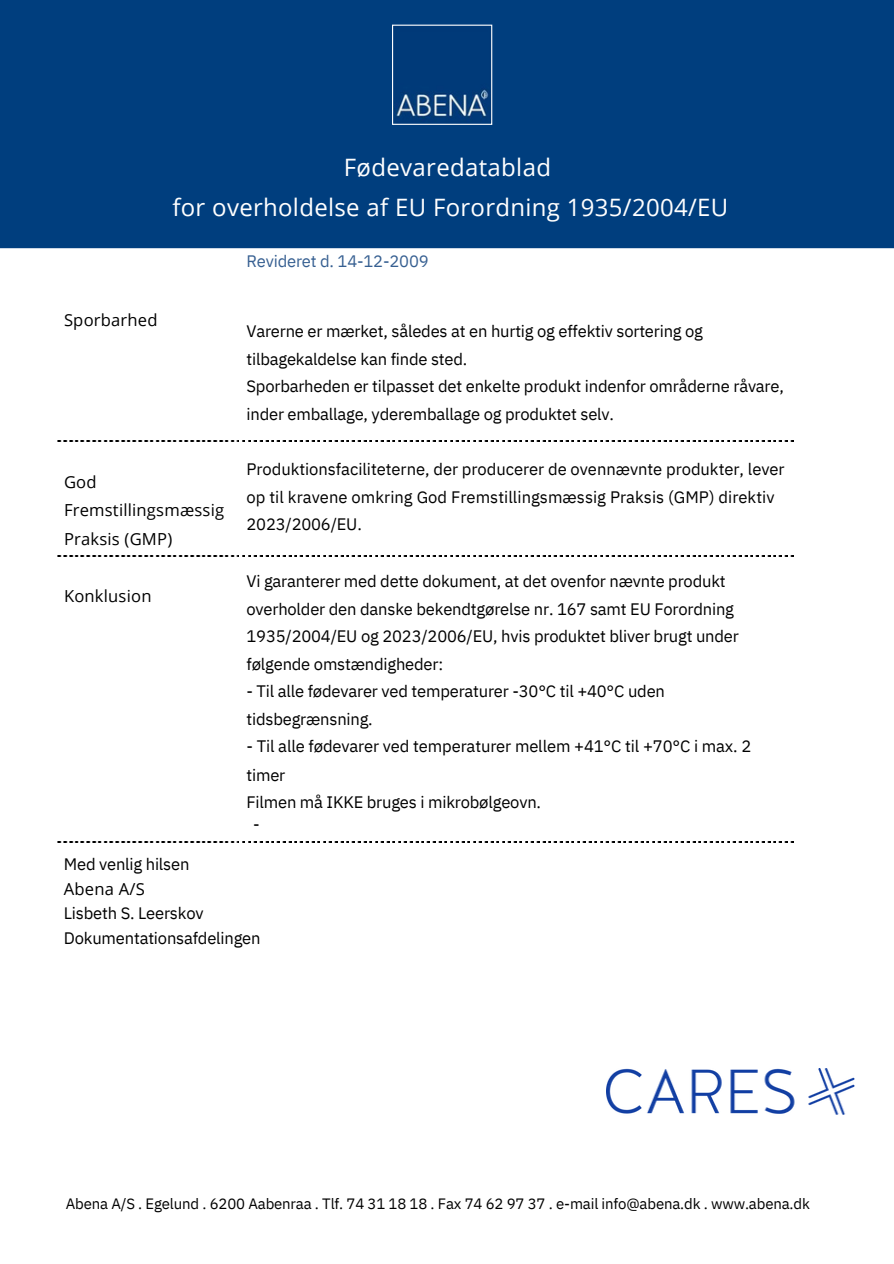
<style>
.page{position:relative;width:894px;height:1264px;background:#fff}
.page>*{position:absolute;margin:0;border:0;box-sizing:border-box;transform-origin:0 0}
.t1{font:24px "Open Sans";letter-spacing:.015em;color:#fff}
.t2{font:16.5px "IBM Plex Sans";letter-spacing:-.01em;color:#000}
.t3{font:16.5px/28.2px "Open Sans";letter-spacing:.01em;color:#000}
.t4{font:16.5px "IBM Plex Sans";letter-spacing:-.01em;color:#365f91}
.t5{font:15px "IBM Plex Sans";letter-spacing:-.01em;color:#000}
</style>
<div class="page">
<div style="left:0;top:0;width:893px;height:248px;background:#003e7e"></div>
<img style="left:394px;top:27px;width:96px;height:96px">
<div style="left:392px;top:25px;width:100px;height:100px;border:1px solid #fff"></div>
<svg style="left:57px;top:441px;width:735px;height:1px"></svg>
<svg style="left:57px;top:555px;width:735px;height:1px"></svg>
<svg style="left:57px;top:841px;width:735px;height:1px"></svg>
<img style="left:606px;top:1068px;width:248px;height:47px">
<p class="t1" style="left:344px;top:150px;width:208px">Fødevaredatablad</p>
<p class="t1" style="left:172px;top:190px;width:557px">for overholdelse af EU Forordning 1935/2004/EU</p>
<p class="t3" style="left:64px;top:306px;width:95px">Sporbarhed</p>
<p class="t3" style="left:64px;top:468px;width:161px">God<br>Fremstillingsmæssig<br>Praksis (GMP)</p>
<p class="t3" style="left:64px;top:581px;width:89px">Konklusion</p>
<p class="t4" style="left:246px;top:250px;width:184px">Revideret d. 14-12-2009</p>
<p class="t2" style="left:246px;top:320px;width:458px">Varerne er mærket, således at en hurtig og effektiv sortering og</p>
<p class="t2" style="left:246px;top:348px;width:222px">tilbagekaldelse kan finde sted.</p>
<p class="t2" style="left:246px;top:375px;width:538px">Sporbarheden er tilpasset det enkelte produkt indenfor områderne råvare,</p>
<p class="t2" style="left:246px;top:403px;width:369px">inder emballage, yderemballage og produktet selv.</p>
<p class="t2" style="left:246px;top:458px;width:539px">Produktionsfaciliteterne, der producerer de ovennævnte produkter, lever</p>
<p class="t2" style="left:246px;top:486px;width:529px">op til kravene omkring God Fremstillingsmæssig Praksis (GMP) direktiv</p>
<p class="t2" style="left:246px;top:513px;width:117px">2023/2006/EU.</p>
<p class="t2" style="left:246px;top:570px;width:480px">Vi garanterer med dette dokument, at det ovenfor nævnte produkt</p>
<p class="t2" style="left:246px;top:598px;width:489px">overholder den danske bekendtgørelse nr. 167 samt EU Forordning</p>
<p class="t2" style="left:246px;top:625px;width:494px">1935/2004/EU og 2023/2006/EU, hvis produktet bliver brugt under</p>
<p class="t2" style="left:246px;top:653px;width:198px">følgende omstændigheder:</p>
<p class="t2" style="left:246px;top:680px;width:420px">- Til alle fødevarer ved temperaturer -30°C til +40°C uden</p>
<p class="t2" style="left:246px;top:708px;width:128px">tidsbegrænsning.</p>
<p class="t2" style="left:246px;top:735px;width:506px">- Til alle fødevarer ved temperaturer mellem +41°C til +70°C i max. 2</p>
<p class="t2" style="left:246px;top:763px;width:40px">timer</p>
<p class="t2" style="left:246px;top:790px;width:296px">Filmen må IKKE bruges i mikrobølgeovn.</p>
<p class="t2" style="left:253px;top:812px;width:8px">-</p>
<p class="t2" style="left:64px;top:853px;width:127px">Med venlig hilsen</p>
<p class="t3" style="left:64px;top:874px;width:82px">Abena A/S</p>
<p class="t2" style="left:64px;top:901px;width:141px">Lisbeth S. Leerskov</p>
<p class="t2" style="left:64px;top:926px;width:198px">Dokumentationsafdelingen</p>
<p class="t5" style="left:66px;top:1193px;width:745px">Abena A/S . Egelund . 6200 Aabenraa . Tlf. 74 31 18 18 . Fax 74 62 97 37 . e-mail info@abena.dk . www.abena.dk</p>
</div>
